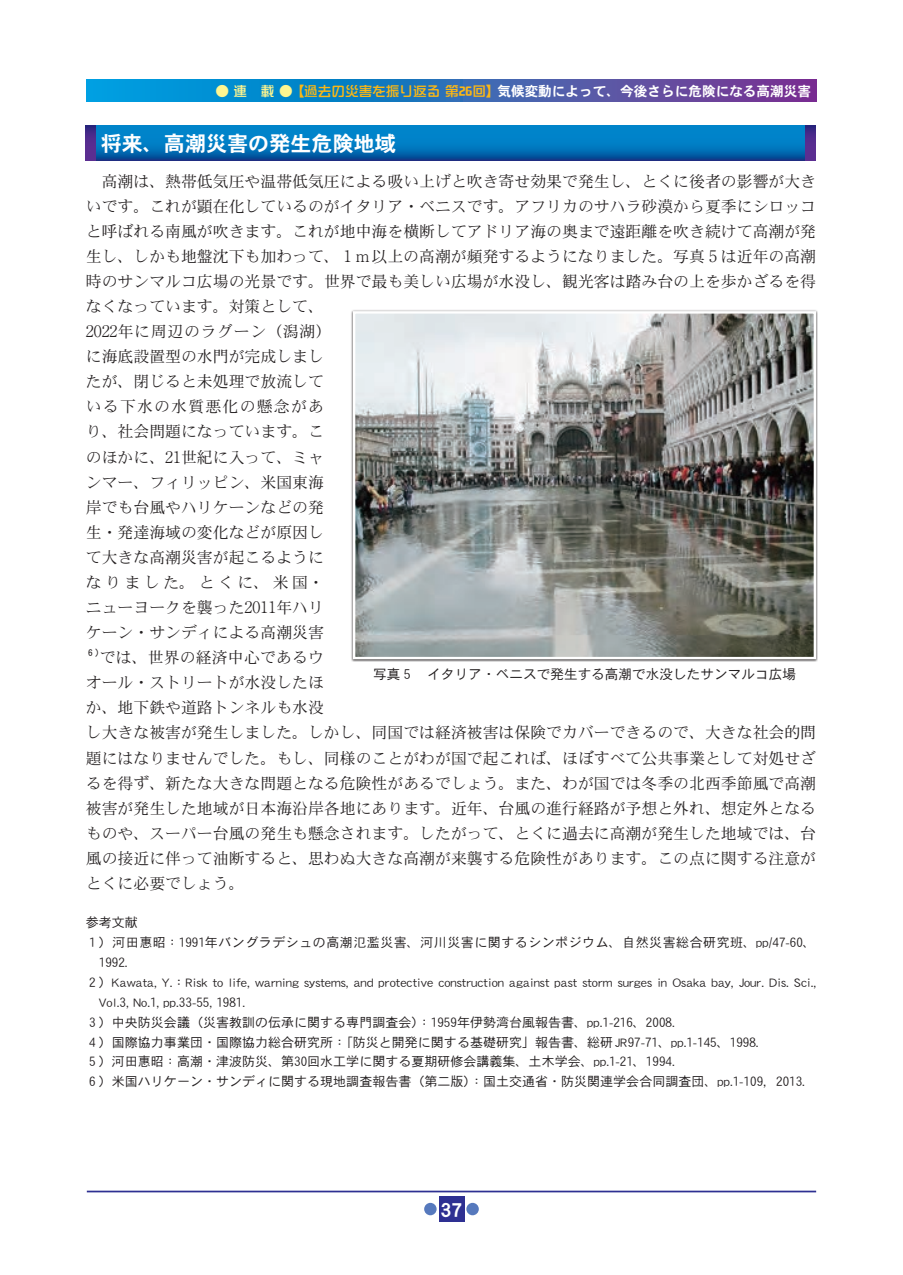
<style>
.page{position:relative;width:903px;height:1275px;background:#fff}
.page>*{position:absolute;margin:0;border:0;box-sizing:border-box;transform-origin:0 0}
.t1{font:21px "DFHS Gothic Std W7";color:#fff}
.t2{font:15.92px/25px "DFHS Mincho Std W3";color:#231f20}
.t3{font:13.65px "DFHS Gothic Std W7";color:#fff}
.t4{font:13.65px "DFHS Gothic Std W3";color:#231f20}
.t5{font:12.95px "DFHS Gothic Std W3";color:#231f20}
.t6{font:12.95px "DFHS Gothic Std W3";letter-spacing:.035em;color:#231f20}
.t7{font:9.28px "DFHS Gothic Std W5";color:#231f20}
.s1{font-family:"DF So Gei Std W5";color:#fff690}
.s2{font-family:"DF So Gei Std W5";color:#fcb814}
.s3{font-family:"Ryumin Pr 6";font-weight:300}
</style>
<div class="page">
<svg style="left:87px;top:79px;width:729px;height:23px;background:#316cb8"></svg>
<svg style="left:96px;top:126px;width:709px;height:35px;background:#0172ba"></svg>
<svg style="left:86px;top:126px;width:10px;height:35px"></svg>
<svg style="left:805px;top:126px;width:10px;height:35px"></svg>
<img style="left:356px;top:314px;width:457px;height:342px">
<div style="left:353px;top:311px;width:463px;height:348px;border:2px solid #fff"></div>
<hr style="left:87px;top:1191px;width:729px;height:1px;background:#2e3092">
<div style="left:439px;top:1196px;width:25px;height:25px;background:#2e3092"></div>
<div style="left:466px;top:1203px;width:13px;height:12px;background:#5679bd;border-radius:50%"></div>
<div style="left:424px;top:1203px;width:13px;height:12px;background:#5679bd;border-radius:50%"></div>
<p class="t3" style="left:215px;top:83px;width:597px"><span class="s1">● 連　載 ●</span> <span class="s2">【過去の災害を振り返る 第26回】</span>気候変動によって、今後さらに危険になる高潮災害</p>
<h1 class="t1" style="left:101px;top:132px;width:297px">将来、高潮災害の発生危険地域</h1>
<p class="t2" style="left:86px;top:168px;width:732px">　高潮は、熱帯低気圧や温帯低気圧による吸い上げと吹き寄せ効果で発生し、とくに後者の影響が大きいです。これが顕在化しているのがイタリア・ベニスです。アフリカのサハラ砂漠から夏季にシロッコと呼ばれる南風が吹きます。これが地中海を横断してアドリア海の奥まで遠距離を吹き続けて高潮が発生し、しかも地盤沈下も加わって、 <span class="s3">1 m</span>以上の高潮が頻発するようになりました。写真 <span class="s3">5</span> は近年の高潮時のサンマルコ広場の光景です。世界で最も美しい広場が水没し、観光客は踏み台の上を歩かざるを得なくなっています。対策として、<br><span class="s3">2022</span>年に周辺のラグーン（潟湖）<br>に海底設置型の水門が完成しまし<br>たが、閉じると未処理で放流して<br>いる下水の水質悪化の懸念があ<br>り、社会問題になっています。こ<br>のほかに、<span class="s3">21</span>世紀に入って、ミャ<br>ンマー、フィリッピン、米国東海<br>岸でも台風やハリケーンなどの発<br>生・発達海域の変化などが原因し<br>て大きな高潮災害が起こるように<br>なりました。とくに、米国・<br>ニューヨークを襲った<span class="s3">2011</span>年ハリ<br>ケーン・サンディによる高潮災害</p>
<p class="t7" style="left:88px;top:647px;width:18px">6）</p>
<p class="t2" style="left:86px;top:645px;width:732px;text-indent:14px">では、世界の経済中心であるウ<br>オール・ストリートが水没したほ<br>か、地下鉄や道路トンネルも水没<br>し大きな被害が発生しました。しかし、同国では経済被害は保険でカバーできるので、大きな社会的問題にはなりませんでした。もし、同様のことがわが国で起これば、ほぼすべて公共事業として対処せざるを得ず、新たな大きな問題となる危険性があるでしょう。また、わが国では冬季の北西季節風で高潮被害が発生した地域が日本海沿岸各地にあります。近年、台風の進行経路が予想と外れ、想定外となるものや、スーパー台風の発生も懸念されます。したがって、とくに過去に高潮が発生した地域では、台風の接近に伴って油断すると、思わぬ大きな高潮が来襲する危険性があります。この点に関する注意がとくに必要でしょう。</p>
<p class="t5" style="left:86px;top:916px;width:54px">参考文献</p>
<p class="t6" style="left:89px;top:936px;width:728px">1 ）河田惠昭：1991年バングラデシュの高潮氾濫災害、河川災害に関するシンポジウム、自然災害総合研究班、pp/47-60、</p>
<p class="t5" style="left:99px;top:955px;width:30px">1992.</p>
<p class="t5" style="left:89px;top:975px;width:728px">2 ）Kawata, Y.：Risk to life, warning systems, and protective construction against past storm surges in Osaka bay, Jour. Dis. Sci.,</p>
<p class="t5" style="left:99px;top:995px;width:148px">Vol.3, No.1, pp.33-55, 1981.</p>
<p class="t5" style="left:89px;top:1015px;width:587px">3 ）中央防災会議（災害教訓の伝承に関する専門調査会）：1959年伊勢湾台風報告書、pp.1-216、2008.</p>
<p class="t5" style="left:89px;top:1035px;width:671px">4 ）国際協力事業団・国際協力総合研究所：「防災と開発に関する基礎研究」報告書、総研JR97-71、pp.1-145、1998.</p>
<p class="t5" style="left:89px;top:1055px;width:587px">5 ）河田惠昭：高潮・津波防災、第30回水工学に関する夏期研修会講義集、土木学会、pp.1-21、1994.</p>
<p class="t5" style="left:89px;top:1074px;width:717px">6 ）米国ハリケーン・サンディに関する現地調査報告書（第二版）：国土交通省・防災関連学会合同調査団、pp.1-109，2013.</p>
<p class="t4" style="left:373px;top:666px;width:424px">写真 5 　イタリア・ベニスで発生する高潮で水没したサンマルコ広場</p>
<h1 class="t1" style="left:440px;top:1198px;width:23px">37</h1>
</div>
